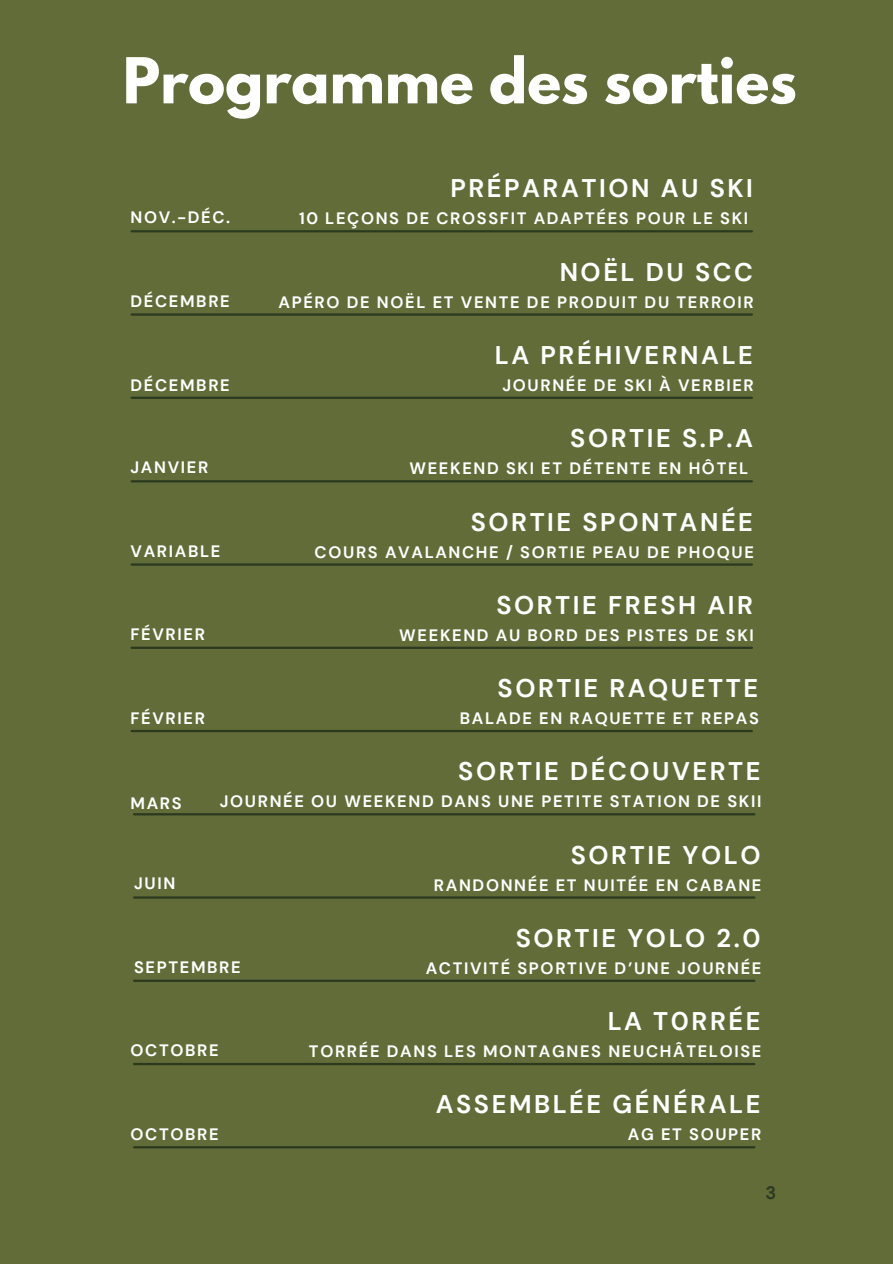
<style>
.page{position:relative;width:893px;height:1264px;background:#fff}
.page>*{position:absolute;margin:0;border:0;box-sizing:border-box;transform-origin:0 0}
.t1{font:700 55.95px "League Spartan";color:#fff}
.t2{font:700 25.5px "DM Sans";letter-spacing:.1em;color:#fff}
.t3{font:700 18px "DM Sans";color:#2b391f}
.t4{font:700 16.5px "DM Sans";letter-spacing:.1em;color:#fff}
</style>
<div class="page">
<div style="left:0;top:0;width:892px;height:1263px;background:#616c39"></div>
<hr style="left:132px;top:230px;width:619px;height:2px;background:#2b391f">
<hr style="left:132px;top:396px;width:619px;height:3px;background:#2b391f">
<hr style="left:132px;top:646px;width:619px;height:3px;background:#2b391f">
<hr style="left:132px;top:313px;width:619px;height:3px;background:#2b391f">
<hr style="left:132px;top:563px;width:619px;height:2px;background:#2b391f">
<hr style="left:132px;top:480px;width:619px;height:2px;background:#2b391f">
<hr style="left:132px;top:730px;width:619px;height:2px;background:#2b391f">
<hr style="left:134px;top:813px;width:620px;height:2px;background:#2b391f">
<hr style="left:134px;top:896px;width:620px;height:2px;background:#2b391f">
<hr style="left:134px;top:979px;width:620px;height:2px;background:#2b391f">
<hr style="left:134px;top:1062px;width:620px;height:3px;background:#2b391f">
<hr style="left:134px;top:1146px;width:620px;height:2px;background:#2b391f">
<h1 class="t1" style="left:123px;top:53px;width:675px">Programme des sorties</h1>
<p class="t2" style="left:450px;top:172px;width:304px">PRÉPARATION AU SKI</p>
<p class="t4" style="left:299px;top:208px;width:451px">10 LEÇONS DE CROSSFIT ADAPTÉES POUR LE SKI</p>
<p class="t2" style="left:559px;top:255px;width:195px">NOËL DU SCC</p>
<p class="t4" style="left:278px;top:291px;width:477px">APÉRO DE NOËL ET VENTE DE PRODUIT DU TERROIR</p>
<p class="t2" style="left:495px;top:338px;width:259px">LA PRÉHIVERNALE</p>
<p class="t4" style="left:502px;top:374px;width:253px">JOURNÉE DE SKI À VERBIER</p>
<p class="t2" style="left:570px;top:421px;width:184px">SORTIE S.P.A</p>
<p class="t4" style="left:409px;top:457px;width:340px">WEEKEND SKI ET DÉTENTE EN HÔTEL</p>
<p class="t2" style="left:470px;top:505px;width:284px">SORTIE SPONTANÉE</p>
<p class="t4" style="left:314px;top:541px;width:441px">COURS AVALANCHE / SORTIE PEAU DE PHOQUE</p>
<p class="t2" style="left:496px;top:588px;width:258px">SORTIE FRESH AIR</p>
<p class="t4" style="left:399px;top:624px;width:356px">WEEKEND AU BORD DES PISTES DE SKI</p>
<p class="t2" style="left:497px;top:671px;width:262px">SORTIE RAQUETTE</p>
<p class="t4" style="left:460px;top:707px;width:300px">BALADE EN RAQUETTE ET REPAS</p>
<p class="t2" style="left:458px;top:755px;width:304px">SORTIE DÉCOUVERTE</p>
<p class="t4" style="left:220px;top:791px;width:543px">JOURNÉE OU WEEKEND DANS UNE PETITE STATION DE SKII</p>
<p class="t2" style="left:570px;top:838px;width:191px">SORTIE YOLO</p>
<p class="t4" style="left:434px;top:874px;width:329px">RANDONNÉE ET NUITÉE EN CABANE</p>
<p class="t2" style="left:515px;top:921px;width:246px">SORTIE YOLO 2.0</p>
<p class="t4" style="left:425px;top:957px;width:337px">ACTIVITÉ SPORTIVE D’UNE JOURNÉE</p>
<p class="t2" style="left:607px;top:1004px;width:154px">LA T0RRÉE</p>
<p class="t4" style="left:309px;top:1040px;width:454px">TORRÉE DANS LES MONTAGNES NEUCHÂTELOISE</p>
<p class="t2" style="left:435px;top:1087px;width:326px">ASSEMBLÉE GÉNÉRALE</p>
<p class="t4" style="left:627px;top:1123px;width:135px">AG ET SOUPER</p>
<p class="t4" style="left:130px;top:207px;width:101px">NOV.-DÉC.</p>
<p class="t4" style="left:130px;top:290px;width:101px">DÉCEMBRE</p>
<p class="t4" style="left:130px;top:374px;width:101px">DÉCEMBRE</p>
<p class="t4" style="left:130px;top:456px;width:79px">JANVIER</p>
<p class="t4" style="left:130px;top:541px;width:91px">VARIABLE</p>
<p class="t4" style="left:130px;top:623px;width:76px">FÉVRIER</p>
<p class="t4" style="left:130px;top:707px;width:76px">FÉVRIER</p>
<p class="t4" style="left:130px;top:792px;width:53px">MARS</p>
<p class="t4" style="left:134px;top:873px;width:43px">JUIN</p>
<p class="t4" style="left:134px;top:956px;width:108px">SEPTEMBRE</p>
<p class="t4" style="left:130px;top:1039px;width:90px">OCTOBRE</p>
<h2 class="t4" style="left:130px;top:1123px;width:90px">OCTOBRE</h2>
<p class="t3" style="left:765px;top:1180px;width:12px">3</p>
</div>
